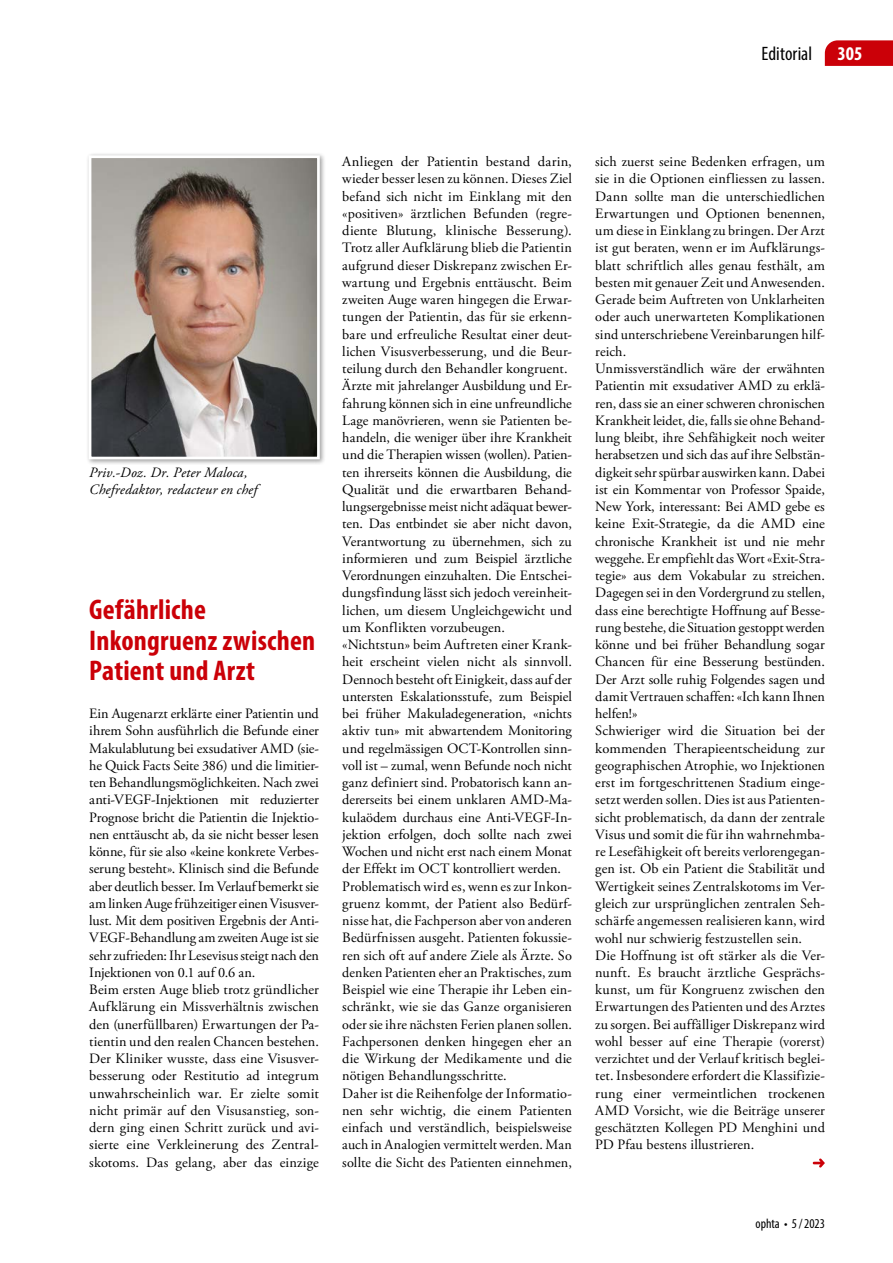
<style>
.page{position:relative;width:893px;height:1263px;background:#fff}
.page>*{position:absolute;margin:0;border:0;box-sizing:border-box;transform-origin:0 0}
.t1{font:700 condensed 28.5px/30.8px "Myriad Pro";letter-spacing:.01em;color:#cb0008}
.t2{font:condensed 19.5px "Myriad Pro";letter-spacing:.005em;color:#000}
.t3{font:700 condensed 19.5px "Myriad Pro";color:#fff}
.t4{font:14.25px/17.2px "Adobe Garamond Pro";letter-spacing:.005em;color:#000}
.t5{font:italic 14.25px/17.2px "Adobe Garamond Pro";letter-spacing:.01em;color:#000}
.t6{font:condensed 13.5px "Myriad Pro";color:#000}
</style>
<div class="page">
<svg style="left:825px;top:40px;width:68px;height:26px;background:#cc0911"></svg>
<div style="left:86px;top:152px;width:240px;height:314px;background:#000;opacity:.4"></div>
<img style="left:93px;top:159px;width:223px;height:296px">
<div style="left:89px;top:155px;width:231px;height:304px;border:3px solid #fff"></div>
<svg style="left:813px;top:1158px;width:12px;height:9px"></svg>
<h2 class="t2" style="left:761px;top:42px;width:52px">Editorial</h2>
<h2 class="t3" style="left:838px;top:41px;width:26px">305</h2>
<p class="t5" style="left:89px;top:464px;width:169px">Priv.-Doz. Dr. Peter Maloca,<br>Chefredaktor, redacteur en chef</p>
<h1 class="t1" style="left:89px;top:593px;width:227px">Gefährliche<br>Inkongruenz zwischen<br>Patient und Arzt</h1>
<p class="t4" style="left:89px;top:705px;width:231px">Ein Augenarzt erklärte einer Patientin und ihrem Sohn ausführlich die Befunde einer Makulablutung bei exsudativer AMD (sie&shy;he Quick Facts Seite 386) und die limitier&shy;ten Behandlungsmöglichkeiten. Nach zwei anti-VEGF-Injektionen mit reduzierter Prognose bricht die Patientin die Injektio&shy;nen enttäuscht ab, da sie nicht besser lesen könne, für sie also «keine konkrete Verbes&shy;serung besteht». Klinisch sind die Befunde aber deutlich besser. Im Verlauf bemerkt sie am linken Auge frühzeitiger einen Visusver&shy;lust. Mit dem positiven Ergebnis der Anti-VEGF-Behandlung am zweiten Auge ist sie sehr zufrieden: Ihr Lesevisus steigt nach den Injektionen von 0.1 auf 0.6 an.<br>Beim ersten Auge blieb trotz gründlicher Aufklärung ein Missverhältnis zwischen den (unerfüllbaren) Erwartungen der Pa&shy;tientin und den realen Chancen bestehen.<br>Der Kliniker wusste, dass eine Visusver&shy;besserung oder Restitutio ad integrum unwahrscheinlich war. Er zielte somit nicht primär auf den Visusanstieg, son&shy;dern ging einen Schritt zurück und avi&shy;sierte eine Verkleinerung des Zentral&shy;skotoms. Das gelang, aber das einzige</p>
<p class="t4" style="left:342px;top:153px;width:231px">Anliegen der Patientin bestand darin, wieder besser lesen zu können. Dieses Ziel befand sich nicht im Einklang mit den «positiven» ärztlichen Befunden (regre&shy;diente Blutung, klinische Besserung).<br>Trotz aller Aufklärung blieb die Patientin aufgrund dieser Diskrepanz zwischen Er&shy;wartung und Ergebnis enttäuscht. Beim zweiten Auge waren hingegen die Erwar&shy;tungen der Patientin, das für sie erkenn&shy;bare und erfreuliche Resultat einer deut&shy;lichen Visusverbesserung, und die Beur&shy;teilung durch den Behandler kongruent.<br>Ärzte mit jahrelanger Ausbildung und Er&shy;fahrung können sich in eine unfreundliche Lage manövrieren, wenn sie Patienten be&shy;handeln, die weniger über ihre Krankheit und die Therapien wissen (wollen). Patien&shy;ten ihrerseits können die Ausbildung, die Qualität und die erwartbaren Behand&shy;lungsergebnisse meist nicht adäquat bewer&shy;ten. Das entbindet sie aber nicht davon, Verantwortung zu übernehmen, sich zu informieren und zum Beispiel ärztliche Verordnungen einzuhalten. Die Entschei&shy;dungsfindung lässt sich jedoch vereinheit&shy;lichen, um diesem Ungleichgewicht und um Konflikten vorzubeugen. «Nichtstun» beim Auftreten einer Krank&shy;heit erscheint vielen nicht als sinnvoll.<br>Dennoch besteht oft Einigkeit, dass auf der untersten Eskalationsstufe, zum Beispiel bei früher Makuladegeneration, «nichts aktiv tun» mit abwartendem Monitoring und regelmässigen OCT-Kontrollen sinn&shy;voll ist – zumal, wenn Befunde noch nicht ganz definiert sind. Probatorisch kann an&shy;dererseits bei einem unklaren AMD-Ma&shy;kulaödem durchaus eine Anti-VEGF-In&shy;jektion erfolgen, doch sollte nach zwei Wochen und nicht erst nach einem Monat der Effekt im OCT kontrolliert werden.<br>Problematisch wird es, wenn es zur Inkon&shy;gruenz kommt, der Patient also Bedürf&shy;nisse hat, die Fachperson aber von anderen Bedürfnissen ausgeht. Patienten fokussie&shy;ren sich oft auf andere Ziele als Ärzte. So denken Patienten eher an Praktisches, zum Beispiel wie eine Therapie ihr Leben ein&shy;schränkt, wie sie das Ganze organisieren oder sie ihre nächsten Ferien planen sollen.<br>Fachpersonen denken hingegen eher an die Wirkung der Medikamente und die nötigen Behandlungsschritte.<br>Daher ist die Reihenfolge der Informatio&shy;nen sehr wichtig, die einem Patienten einfach und verständlich, beispielsweise auch in Analogien vermittelt werden. Man sollte die Sicht des Patienten einnehmen,</p>
<p class="t4" style="left:595px;top:153px;width:231px">sich zuerst seine Bedenken erfragen, um sie in die Optionen einfliessen zu lassen.<br>Dann sollte man die unterschiedlichen Erwartungen und Optionen benennen, um diese in Einklang zu bringen. Der Arzt ist gut beraten, wenn er im Aufklärungs&shy;blatt schriftlich alles genau festhält, am besten mit genauer Zeit und Anwesenden.<br>Gerade beim Auftreten von Unklarheiten oder auch unerwarteten Komplikationen sind unterschriebene Vereinbarungen hilf&shy;reich.<br>Unmissverständlich wäre der erwähnten Patientin mit exsudativer AMD zu erklä&shy;ren, dass sie an einer schweren chronischen Krankheit leidet, die, falls sie ohne Behand&shy;lung bleibt, ihre Sehfähigkeit noch weiter herabsetzen und sich das auf ihre Selbstän&shy;digkeit sehr spürbar auswirken kann. Dabei ist ein Kommentar von Professor Spaide, New York, interessant: Bei AMD gebe es keine Exit-Strategie, da die AMD eine chronische Krankheit ist und nie mehr weggehe. Er empfiehlt das Wort «Exit-Stra&shy;tegie» aus dem Vokabular zu streichen.<br>Dagegen sei in den Vordergrund zu stellen, dass eine berechtigte Hoffnung auf Besse&shy;rung bestehe, die Situation gestoppt werden könne und bei früher Behandlung sogar Chancen für eine Besserung bestünden.<br>Der Arzt solle ruhig Folgendes sagen und damit Vertrauen schaffen: «Ich kann Ihnen helfen!»<br>Schwieriger wird die Situation bei der kommenden Therapieentscheidung zur geographischen Atrophie, wo Injektionen erst im fortgeschrittenen Stadium einge&shy;setzt werden sollen. Dies ist aus Patienten&shy;sicht problematisch, da dann der zentrale Visus und somit die für ihn wahrnehmba&shy;re Lesefähigkeit oft bereits verlorengegan&shy;gen ist. Ob ein Patient die Stabilität und Wertigkeit seines Zentralskotoms im Ver&shy;gleich zur ursprünglichen zentralen Seh&shy;schärfe angemessen realisieren kann, wird wohl nur schwierig festzustellen sein.<br>Die Hoffnung ist oft stärker als die Ver&shy;nunft. Es braucht ärztliche Gesprächs&shy;kunst, um für Kongruenz zwischen den Erwartungen des Patienten und des Arztes zu sorgen. Bei auffälliger Diskrepanz wird wohl besser auf eine Therapie (vorerst) verzichtet und der Verlauf kritisch beglei&shy;tet. Insbesondere erfordert die Klassifizie&shy;rung einer vermeintlichen trockenen AMD Vorsicht, wie die Beiträge unserer geschätzten Kollegen PD Menghini und PD Pfau bestens illustrieren.</p>
<p class="t6" style="left:755px;top:1215px;width:71px">ophta • 5/2023</p>
</div>
